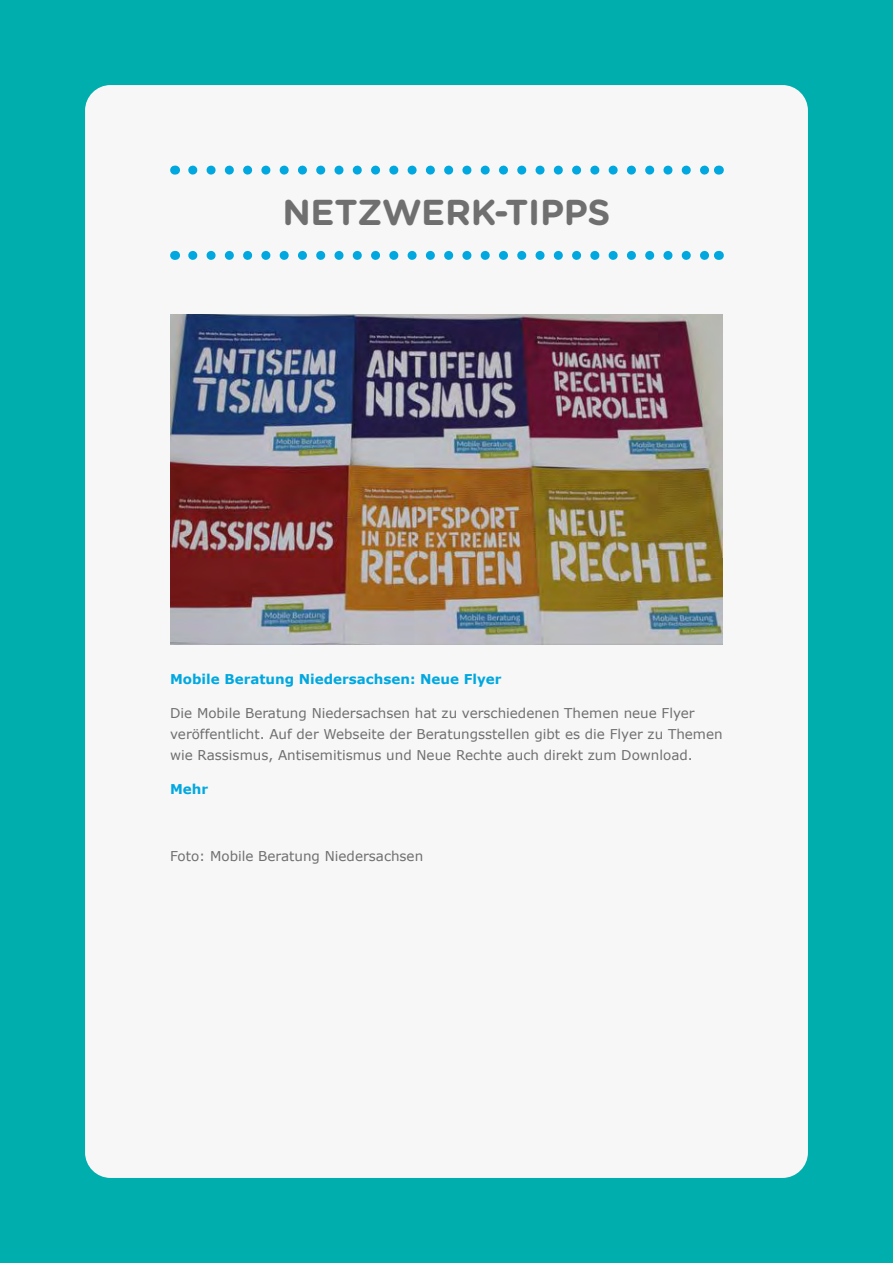
<style>
.page{position:relative;width:893px;height:1263px;background:#00aead}
.page>*{position:absolute;margin:0;border:0;box-sizing:border-box;transform-origin:0 0}
.t1{font:700 36px "Gotham Rounded";letter-spacing:-.01em;color:#706f6f}
.t2{font:13.5px/21px "Verdana";color:#706f6f}
.t3{font:700 13.5px "Verdana";color:#00a8df}
</style>
<div class="page">
<div style="left:85px;top:85px;width:723px;height:1093px;background:#f8f7f7;border-radius:26px"></div>
<svg style="left:193px;top:166px;width:516px;height:9px"></svg>
<svg style="left:193px;top:251px;width:516px;height:9px"></svg>
<img style="left:170px;top:315px;width:553px;height:329px">
<h1 class="t1" style="left:283px;top:186px;width:329px">NETZWERK-TIPPS</h1>
<p class="t3" style="left:170px;top:671px;width:333px">Mobile Beratung Niedersachsen: Neue Flyer</p>
<p class="t2" style="left:170px;top:703px;width:554px">Die Mobile Beratung Niedersachsen hat zu verschiedenen Themen neue Flyer veröffentlicht. Auf der Webseite der Beratungsstellen gibt es die Flyer zu Themen wie Rassismus, Antisemitismus und Neue Rechte auch direkt zum Download.</p>
<p class="t3" style="left:170px;top:780px;width:40px">Mehr</p>
<p class="t2" style="left:170px;top:846px;width:255px">Foto: Mobile Beratung Niedersachsen</p>
</div>
